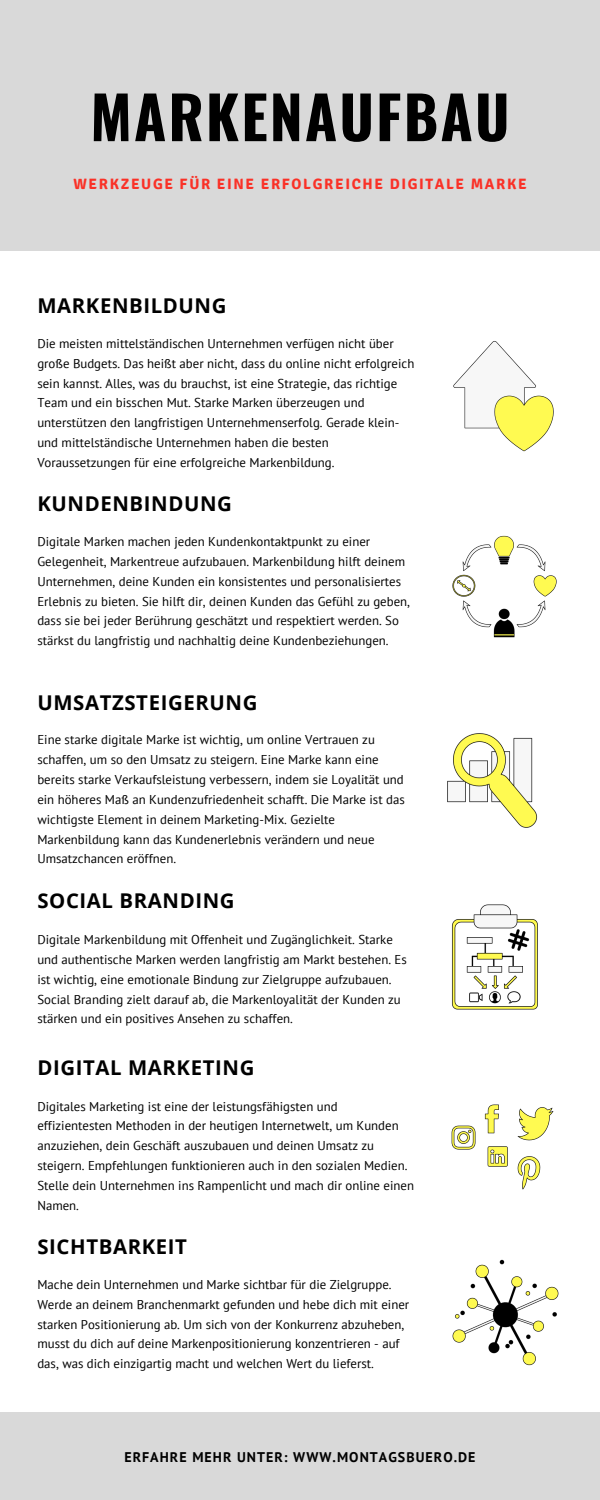
<style>
.page{position:relative;width:600px;height:1500px;background:#d9d9d9}
.page>*{position:absolute;margin:0;border:0;box-sizing:border-box;transform-origin:0 0}
.t1{font:700 58.8px "Oswald";letter-spacing:.035em;color:#000}
.t2{font:700 20.4px "Open Sans";letter-spacing:.03em;color:#000}
.t3{font:700 15px "Signika";letter-spacing:.11em;color:#fa3127}
.t4{font:700 14px "PT Sans";letter-spacing:.075em;color:#000}
.t5{font:12.8px/19.8px "PT Sans";color:#000}
</style>
<div class="page">
<div style="left:0;top:251px;width:600px;height:1161px;background:#fff"></div>
<img style="left:447px;top:733px;width:91px;height:95px">
<img style="left:452px;top:904px;width:86px;height:106px">
<img style="left:451px;top:1104px;width:103px;height:86px">
<img style="left:452px;top:1259px;width:107px;height:107px">
<img style="left:453px;top:341px;width:101px;height:111px">
<img style="left:452px;top:535px;width:105px;height:103px">
<h1 class="t1" style="left:90px;top:71px;width:421px">MARKENAUFBAU</h1>
<p class="t3" style="left:73px;top:175px;width:455px">WERKZEUGE FÜR EINE ERFOLGREICHE DIGITALE MARKE</p>
<h2 class="t2" style="left:37px;top:291px;width:191px">MARKENBILDUNG</h2>
<p class="t5" style="left:37px;top:333px;width:378px">Die meisten mittelständischen Unternehmen verfügen nicht über große Budgets. Das heißt aber nicht, dass du online nicht erfolgreich sein kannst. Alles, was du brauchst, ist eine Strategie, das richtige Team und ein bisschen Mut. Starke Marken überzeugen und unterstützen den langfristigen Unternehmenserfolg. Gerade klein&shy;und mittelständische Unternehmen haben die besten Voraussetzungen für eine erfolgreiche Markenbildung.</p>
<h2 class="t2" style="left:37px;top:490px;width:196px">KUNDENBINDUNG</h2>
<p class="t5" style="left:37px;top:531px;width:374px">Digitale Marken machen jeden Kundenkontaktpunkt zu einer Gelegenheit, Markentreue aufzubauen. Markenbildung hilft deinem Unternehmen, deine Kunden ein konsistentes und personalisiertes Erlebnis zu bieten. Sie hilft dir, deinen Kunden das Gefühl zu geben, dass sie bei jeder Berührung geschätzt und respektiert werden. So stärkst du langfristig und nachhaltig deine Kundenbeziehungen.</p>
<h2 class="t2" style="left:37px;top:688px;width:222px">UMSATZSTEIGERUNG</h2>
<p class="t5" style="left:37px;top:730px;width:369px">Eine starke digitale Marke ist wichtig, um online Vertrauen zu schaffen, um so den Umsatz zu steigern. Eine Marke kann eine bereits starke Verkaufsleistung verbessern, indem sie Loyalität und ein höheres Maß an Kundenzufriedenheit schafft. Die Marke ist das wichtigste Element in deinem Marketing-Mix. Gezielte Markenbildung kann das Kundenerlebnis verändern und neue Umsatzchancen eröffnen.</p>
<h2 class="t2" style="left:37px;top:886px;width:199px">SOCIAL BRANDING</h2>
<p class="t5" style="left:37px;top:929px;width:371px">Digitale Markenbildung mit Offenheit und Zugänglichkeit. Starke und authentische Marken werden langfristig am Markt bestehen. Es ist wichtig, eine emotionale Bindung zur Zielgruppe aufzubauen.<br>Social Branding zielt darauf ab, die Markenloyalität der Kunden zu stärken und ein positives Ansehen zu schaffen.</p>
<h2 class="t2" style="left:37px;top:1053px;width:219px">DIGITAL MARKETING</h2>
<p class="t5" style="left:37px;top:1096px;width:378px">Digitales Marketing ist eine der leistungsfähigsten und effizientesten Methoden in der heutigen Internetwelt, um Kunden anzuziehen, dein Geschäft auszubauen und deinen Umsatz zu steigern. Empfehlungen funktionieren auch in den sozialen Medien.<br>Stelle dein Unternehmen ins Rampenlicht und mach dir online einen Namen.</p>
<h2 class="t2" style="left:37px;top:1232px;width:151px">SICHTBARKEIT</h2>
<p class="t5" style="left:37px;top:1274px;width:373px">Mache dein Unternehmen und Marke sichtbar für die Zielgruppe.<br>Werde an deinem Branchenmarkt gefunden und hebe dich mit einer starken Positionierung ab. Um sich von der Konkurrenz abzuheben, musst du dich auf deine Markenpositionierung konzentrieren - auf das, was dich einzigartig macht und welchen Wert du lieferst.</p>
<p class="t4" style="left:124px;top:1447px;width:353px">ERFAHRE MEHR UNTER: WWW.MONTAGSBUERO.DE</p>
</div>
